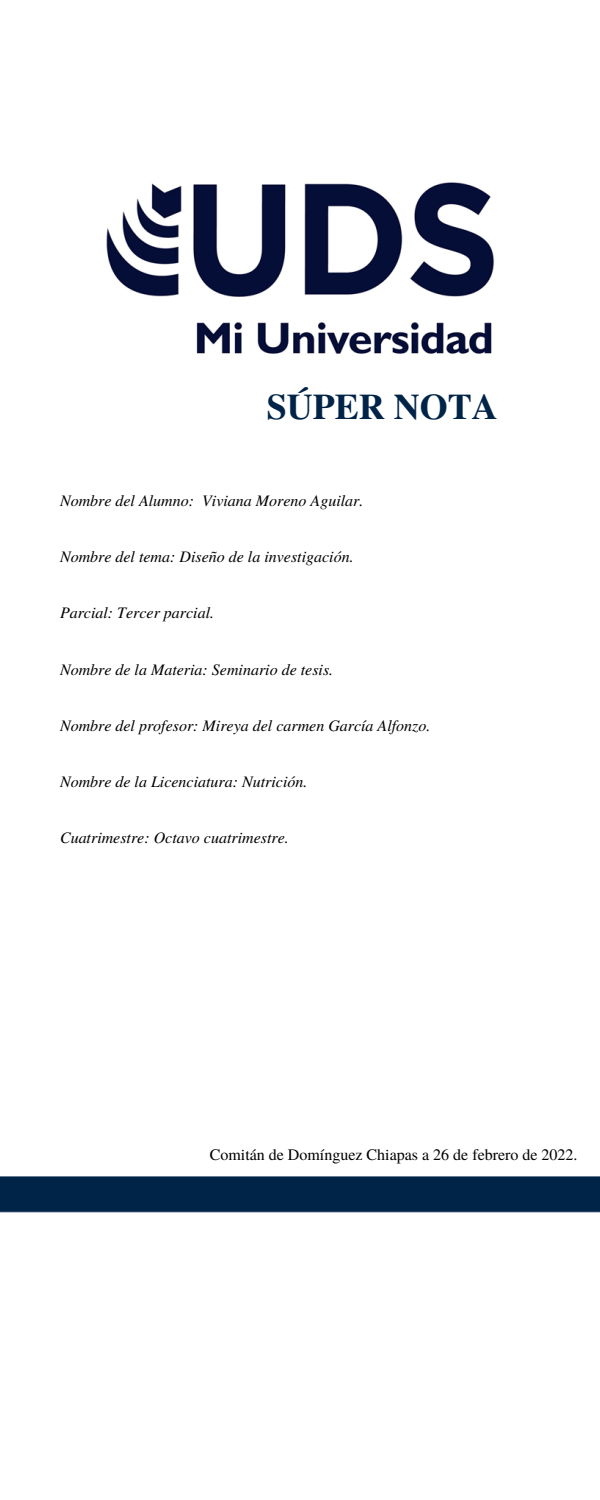
<style>
.page{position:relative;width:600px;height:1500px;background:#fff}
.page>*{position:absolute;margin:0;border:0;box-sizing:border-box;transform-origin:0 0}
.t1{font:700 36px "Te X Gyre Termes";color:#002348}
.t2{font:italic 16px "Te X Gyre Termes";color:#000}
.t3{font:16px "Te X Gyre Termes";color:#000}
</style>
<div class="page">
<div style="left:0;top:1177px;width:600px;height:36px;background:#002348"></div>
<img style="left:106px;top:182px;width:388px;height:172px">
<p class="t1" style="left:267px;top:379px;width:233px">SÚPER NOTA</p>
<p class="t2" style="left:60px;top:489px;width:305px">Nombre del Alumno: Viviana Moreno Aguilar.</p>
<p class="t2" style="left:60px;top:545px;width:295px">Nombre del tema: Diseño de la investigación.</p>
<p class="t2" style="left:60px;top:601px;width:156px">Parcial: Tercer parcial.</p>
<p class="t2" style="left:60px;top:657px;width:275px">Nombre de la Materia: Seminario de tesis.</p>
<p class="t2" style="left:60px;top:714px;width:372px">Nombre del profesor: Mireya del carmen García Alfonzo.</p>
<p class="t2" style="left:60px;top:770px;width:249px">Nombre de la Licenciatura: Nutrición.</p>
<p class="t2" style="left:60px;top:826px;width:230px">Cuatrimestre: Octavo cuatrimestre.</p>
<p class="t3" style="left:210px;top:1143px;width:369px">Comitán de Domínguez Chiapas a 26 de febrero de 2022.</p>
</div>
